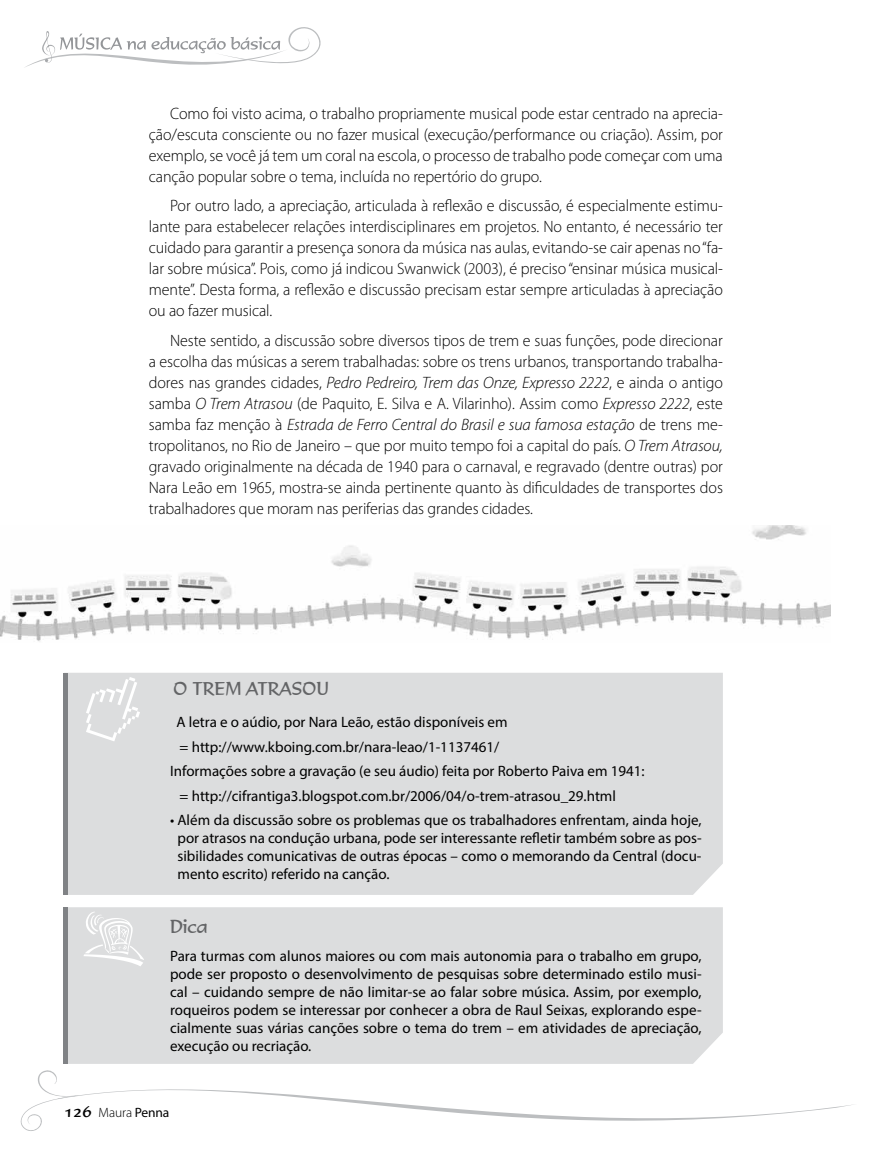
<style>
.page{position:relative;width:893px;height:1149px;background:#fff}
.page>*{position:absolute;margin:0;border:0;box-sizing:border-box;transform-origin:0 0}
.t1{font:18px "Formal 436 BT";color:#636466}
.t2{font:300 16.5px/21px "Myriad Pro";letter-spacing:-.005em;color:#000;text-align:justify}
.t3{font:15px/18px "Myriad Pro";color:#000;text-align:justify}
.t4{font:300 13.5px "Myriad Pro";letter-spacing:-.01em;color:#000}
.s1{font-style:italic}
.s2{font-family:"Formal 436 BT";font-weight:400;font-size:16.5px}
.s3{font-weight:400}
</style>
<div class="page">
<div style="left:68px;top:673px;width:655px;height:221px;background:#dcddde"></div>
<div style="left:68px;top:907px;width:655px;height:154px;background:#dcddde"></div>
<hr style="left:64px;top:673px;width:4px;height:221px;background:#808285">
<hr style="left:64px;top:907px;width:4px;height:156px;background:#808285">
<svg style="left:86px;top:676px;width:54px;height:65px"></svg>
<svg style="left:83px;top:911px;width:61px;height:55px"></svg>
<img style="left:0;top:525px;width:830px;height:117px">
<svg style="left:63px;top:1061px;width:790px;height:60px"></svg>
<svg style="left:20px;top:1069px;width:63px;height:62px"></svg>
<svg style="left:25px;top:27px;width:296px;height:40px"></svg>
<p class="t2" style="left:149px;top:103px;width:576px;text-indent:21px">Como foi visto acima, o trabalho propriamente musical pode estar centrado na aprecia&shy;ção/escuta consciente ou no fazer musical (execução/performance ou criação). Assim, por exemplo, se você já tem um coral na escola, o processo de trabalho pode começar com uma canção popular sobre o tema, incluída no repertório do grupo.</p>
<p class="t2" style="left:149px;top:195px;width:576px;text-indent:21px">Por outro lado, a apreciação, articulada à reflexão e discussão, é especialmente estimu&shy;lante para estabelecer relações interdisciplinares em projetos. No entanto, é necessário ter cuidado para garantir a presença sonora da música nas aulas, evitando-se cair apenas no “fa&shy;lar sobre música”. Pois, como já indicou Swanwick (2003), é preciso “ensinar música musical&shy;mente”. Desta forma, a reflexão e discussão precisam estar sempre articuladas à apreciação ou ao fazer musical.</p>
<p class="t2" style="left:149px;top:330px;width:576px;text-indent:21px">Neste sentido, a discussão sobre diversos tipos de trem e suas funções, pode direcionar a escolha das músicas a serem trabalhadas: sobre os trens urbanos, transportando trabalha&shy;dores nas grandes cidades, <span class="s1">Pedro Pedreiro, Trem das Onze, Expresso 2222</span>, e ainda o antigo samba <span class="s1">O Trem Atrasou</span> (de Paquito, E. Silva e A. Vilarinho). Assim como <span class="s1">Expresso 2222</span>, este samba faz menção à <span class="s1">Estrada de Ferro Central do Brasil e sua famosa estação</span> de trens me&shy;tropolitanos, no Rio de Janeiro – que por muito tempo foi a capital do país. <span class="s1">O Trem Atrasou, </span>gravado originalmente na década de 1940 para o carnaval, e regravado (dentre outras) por Nara Leão em 1965, mostra-se ainda pertinente quanto às dificuldades de transportes dos trabalhadores que moram nas periferias das grandes cidades.</p>
<p class="t1" style="left:174px;top:677px;width:157px">O TREM ATRASOU</p>
<p class="t3" style="left:176px;top:713px;width:333px">A letra e o aúdio, por Nara Leão, estão disponíveis em</p>
<p class="t3" style="left:180px;top:737px;width:321px">= http://www.kboing.com.br/nara-leao/1-1137461/</p>
<p class="t3" style="left:170px;top:761px;width:476px">Informações sobre a gravação (e seu áudio) feita por Roberto Paiva em 1941:</p>
<p class="t3" style="left:180px;top:786px;width:438px">= http://cifrantiga3.blogspot.com.br/2006/04/o-trem-atrasou_29.html</p>
<p class="t3" style="left:177px;top:810px;width:526px;text-indent:-7px">• Além da discussão sobre os problemas que os trabalhadores enfrentam, ainda hoje, por atrasos na condução urbana, pode ser interessante refletir também sobre as pos&shy;sibilidades comunicativas de outras épocas – como o memorando da Central (docu&shy;mento escrito) referido na canção.</p>
<p class="t1" style="left:170px;top:914px;width:39px">Dica</p>
<p class="t3" style="left:170px;top:946px;width:533px">Para turmas com alunos maiores ou com mais autonomia para o trabalho em grupo, pode ser proposto o desenvolvimento de pesquisas sobre determinado estilo musi&shy;cal – cuidando sempre de não limitar-se ao falar sobre música. Assim, por exemplo, roqueiros podem se interessar por conhecer a obra de Raul Seixas, explorando espe&shy;cialmente suas várias canções sobre o tema do trem – em atividades de apreciação, execução ou recriação.</p>
<p class="t4" style="left:64px;top:1105px;width:107px"><span class="s2">126</span> Maura <span class="s3">Penna</span></p>
</div>
